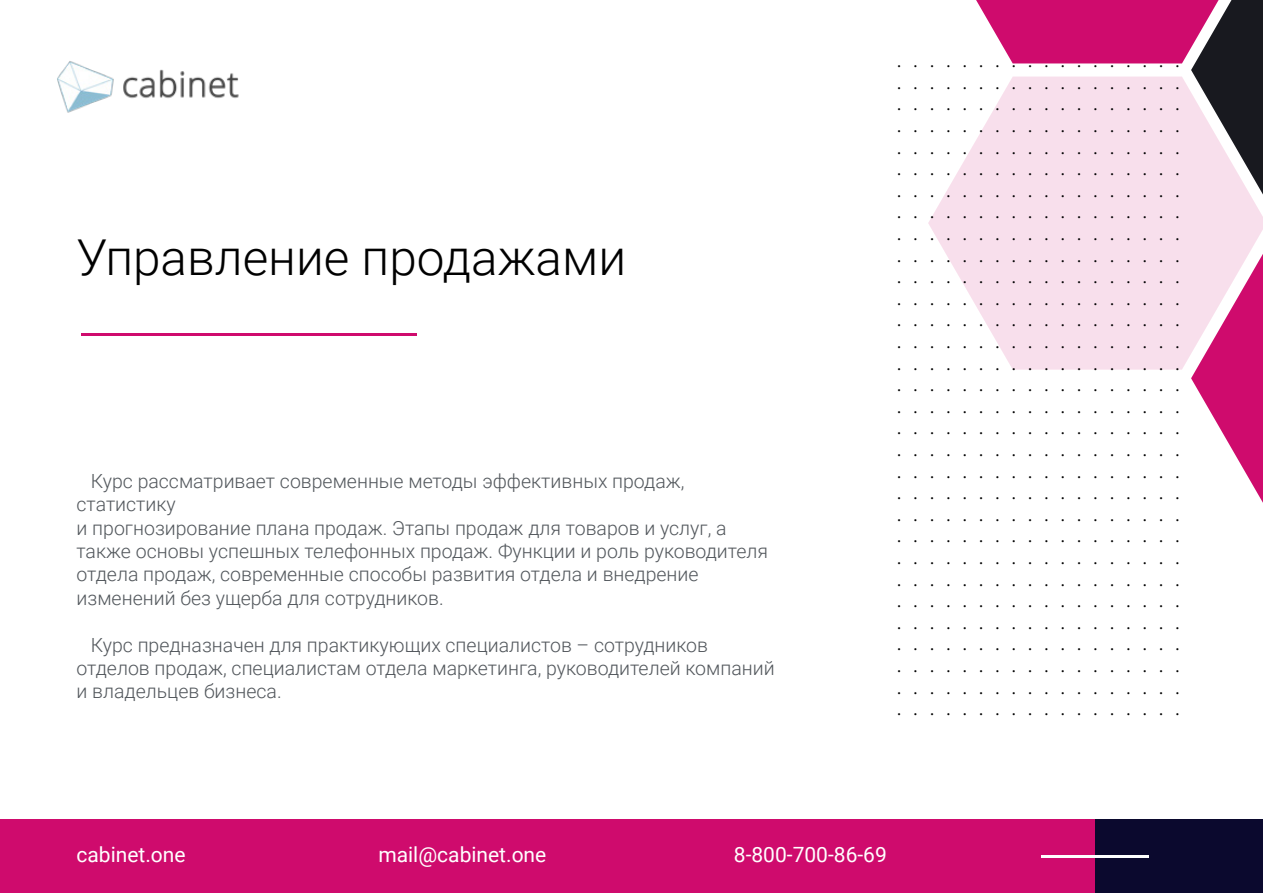
<style>
.page{position:relative;width:1263px;height:893px;background:#fff}
.page>*{position:absolute;margin:0;border:0;box-sizing:border-box;transform-origin:0 0}
.t1{font:300 49.5px "Roboto";color:#000}
.t2{font:21px "Roboto";color:#fff}
.t3{font:300 19.5px/23.4px "Roboto";color:#52575c}
.t4{font:18px/21.6px "Minion Pro";color:#000;text-align:justify}
</style>
<div class="page">
<svg style="left:928px;top:141px;width:335px;height:229px;fill:#f8dfec"></svg>
<svg style="left:976px;top:0;width:287px;height:195px;background:#ce95b3"></svg>
<svg style="left:1191px;top:254px;width:72px;height:249px"></svg>
<img style="left:57px;top:61px;width:182px;height:52px">
<div style="left:0;top:819px;width:1095px;height:74px;background:#cf0b6d"></div>
<hr style="left:81px;top:333px;width:336px;height:3px;background:#cf0b6d">
<div style="left:1095px;top:819px;width:168px;height:74px;background:#0b092e"></div>
<hr style="left:1041px;top:855px;width:107px;height:2px;background:#fff">
<h1 class="t1" style="left:77px;top:223px;width:551px">Управление продажами</h1>
<p class="t3" style="left:77px;top:468px;width:693px;text-indent:14px">Курс рассматривает современные методы эффективных продаж, статистику<br>и прогнозирование плана продаж. Этапы продаж для товаров и услуг, а также основы успешных телефонных продаж. Функции и роль руководителя отдела продаж, современные способы развития отдела и внедрение изменений без ущерба для сотрудников.</p>
<p class="t3" style="left:77px;top:632px;width:700px;text-indent:14px">Курс предназначен для практикующих специалистов – сотрудников отделов продаж, специалистам отдела маркетинга, руководителей компаний и владельцев бизнеса.</p>
<p class="t4" style="left:897px;top:51px;width:284px">. . . . . . . . . . . . . . . . . . . . . . . . . . . . . . . . . . . . . . . . . . . . . . . . . . . . . . . . . . . . . . . . . . . . . . . . . . . . . . . . . . . . . . . . . . . . . . . . . . . . . . . . . . . . . . . . . . . . . . . . . . . . . . . . . . . . . . . . . . . . . . . . . . . . . . . . . . . . . . . . . . . . . . . . . . . . . . . . . . . . . . . . . . . . . . . . . . . . . . . . . . . . . . . . . . . . . . . . . . . . . . . . . . . . . . . . . . . . . . . . . . . . . . . . . . . . . . . . . . . . . . . . . . . . . . . . . . . . . . . . . . . . . . . . . . . . . . . . . . . . . . . . . . . . . . . . . . . . . . . . . . . . . . . . . . . . . . . . . . . . . . . . . . . . . . . . . . . . . . . . . . . . . . . . . . . . . . . . . . . . . . . . . . . . . . . . . . . . . . . . . . . . . . . . . . . . . . . . . . . . . . . . . . . . . . . . . . . . . . . . . . . . . . . . . . . . . . . . . . . . . . . . . . . . . . . . . . . . . . . . . . . . . . . . . . . . . . . . . . . . . . . . . . . . . . . . . . . . . . . . . . . . . . . . . . . . . . . . . . . . . . . . . . . . . . . . . . . . . .</p>
<p class="t2" style="left:77px;top:840px;width:111px">cabinet.one</p>
<p class="t2" style="left:378px;top:840px;width:169px">mail@cabinet.one</p>
<p class="t2" style="left:734px;top:840px;width:155px">8-800-700-86-69</p>
</div>
